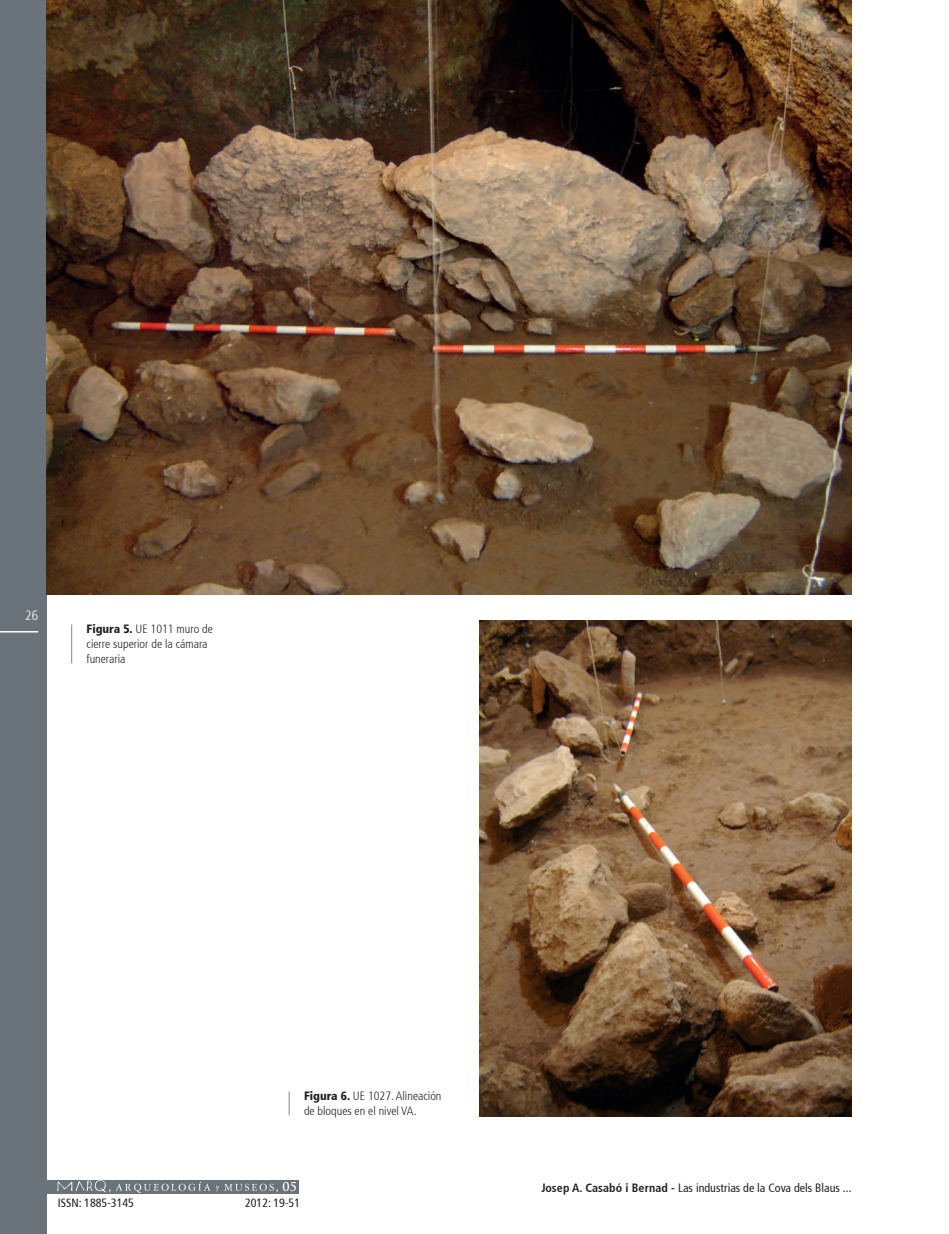
<style>
.page{position:relative;width:949px;height:1234px;background:#fff}
.page>*{position:absolute;margin:0;border:0;box-sizing:border-box;transform-origin:0 0}
.t1{font:300 condensed 13.5px "Frutiger 47";color:#fff}
.t2{font:300 condensed 12px/15px "Frutiger 47";color:#231f20}
.t3{font:condensed 12px "Frutiger 57";color:#231f20}
.t4{font:700 12px "Trajan Pro";color:#fff}
.s1{font-family:"Frutiger 77";font-weight:900}
.s2{font-family:"Frutiger 67";font-weight:700}
</style>
<div class="page">
<div style="left:0;top:0;width:47px;height:1233px;background:#697379"></div>
<hr style="left:0;top:631px;width:38px;height:1px;background:#fff">
<div style="left:47px;top:1179px;width:252px;height:14px;background:#697379"></div>
<img style="left:56px;top:1179px;width:55px;height:13px">
<svg style="left:115px;top:1181px;width:159px;height:11px"></svg>
<img style="left:47px;top:0;width:803px;height:594px">
<img style="left:479px;top:620px;width:371px;height:495px">
<hr style="left:71px;top:624px;width:1px;height:39px;background:#231f20">
<svg style="left:289px;top:1091px;width:1px;height:24px"></svg>
<p class="t1" style="left:25px;top:607px;width:15px">26</p>
<p class="t2" style="left:86px;top:621px;width:128px"><span class="s1">Figura 5.</span> UE 1011 muro de cierre superior de la cámara funeraria</p>
<p class="t2" style="left:304px;top:1087px;width:139px"><span class="s1">Figura 6.</span> UE 1027. Alineación de bloques en el nivel VA.</p>
<p class="t4" style="left:108px;top:1178px;width:4px">,</p>
<p class="t4" style="left:276px;top:1178px;width:23px">, 05</p>
<p class="t3" style="left:58px;top:1195px;width:78px">ISSN: 1885-3145</p>
<p class="t3" style="left:245px;top:1195px;width:57px">2012: 19-51</p>
<p class="t3" style="left:541px;top:1180px;width:311px"><span class="s2">Josep A. Casabó i Bernad -</span> Las industrias de la Cova dels Blaus ...</p>
</div>
